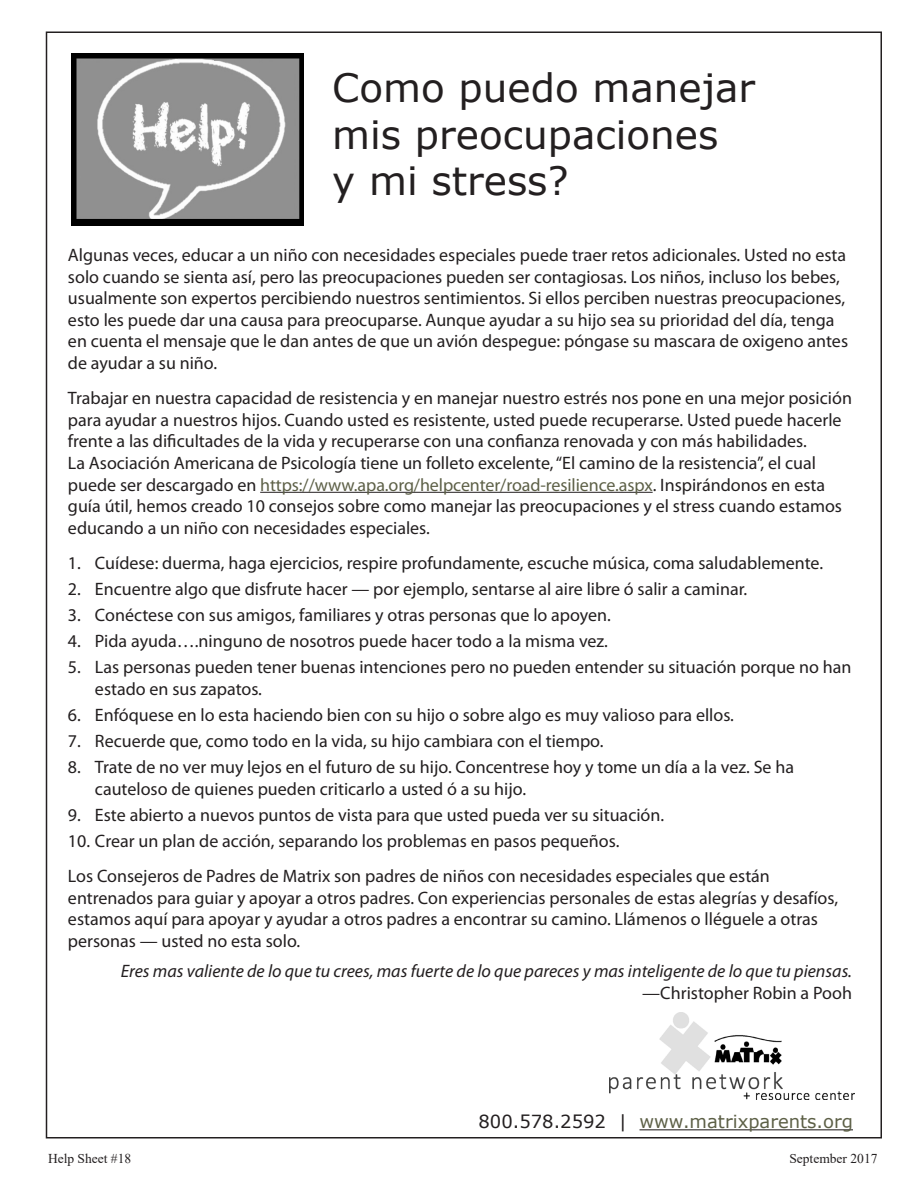
<style>
.page{position:relative;width:918px;height:1188px;background:#fff}
.page>*{position:absolute;margin:0;border:0;box-sizing:border-box;transform-origin:0 0}
.t1{font:39px/46.8px "Verdana";color:#231f20}
.t2{font:18px/21.6px "Myriad Pro";color:#231f20}
.t3{font:italic 18px "Myriad Pro";color:#231f20}
.t4{font:18px "Verdana";color:#5d6047}
.t5{font:13.5px "Times New Roman";color:#231f20}
.s1{color:#5d6047}
.s2{color:#231f20}
</style>
<div class="page">
<img style="left:609px;top:1012px;width:246px;height:87px">
<img style="left:72px;top:53px;width:232px;height:172px">
<hr style="left:260px;top:492px;width:393px;height:1px;background:#231f20">
<hr style="left:640px;top:1129px;width:213px;height:1px;background:#231f20">
<p class="t1" style="left:332px;top:64px;width:424px">Como puedo manejar mis preocupaciones<br>y mi stress?</p>
<p class="t2" style="left:68px;top:244px;width:782px">Algunas veces, educar a un niño con necesidades especiales puede traer retos adicionales. Usted no esta solo cuando se sienta así, pero las preocupaciones pueden ser contagiosas. Los niños, incluso los bebes, usualmente son expertos percibiendo nuestros sentimientos. Si ellos perciben nuestras preocupaciones, esto les puede dar una causa para preocuparse. Aunque ayudar a su hijo sea su prioridad del día, tenga en cuenta el mensaje que le dan antes de que un avión despegue: póngase su mascara de oxigeno antes de ayudar a su niño.</p>
<p class="t2" style="left:68px;top:387px;width:785px">Trabajar en nuestra capacidad de resistencia y en manejar nuestro estrés nos pone en una mejor posición para ayudar a nuestros hijos. Cuando usted es resistente, usted puede recuperarse. Usted puede hacerle frente a las dificultades de la vida y recuperarse con una confianza renovada y con más habilidades.<br>La Asociación Americana de Psicología tiene un folleto excelente, “El camino de la resistencia”, el cual puede ser descargado en <span class="s1">https://www.apa.org/helpcenter/road-resilience.aspx</span>. Inspirándonos en esta guía útil, hemos creado 10 consejos sobre como manejar las preocupaciones y el stress cuando estamos educando a un niño con necesidades especiales.</p>
<p class="t2" style="left:68px;top:552px;width:757px">1. Cuídese: duerma, haga ejercicios, respire profundamente, escuche música, coma saludablemente.</p>
<p class="t2" style="left:68px;top:578px;width:681px">2. Encuentre algo que disfrute hacer — por ejemplo, sentarse al aire libre ó salir a caminar.</p>
<p class="t2" style="left:68px;top:604px;width:545px">3. Conéctese con sus amigos, familiares y otras personas que lo apoyen.</p>
<p class="t2" style="left:68px;top:630px;width:541px">4. Pida ayuda….ninguno de nosotros puede hacer todo a la misma vez.</p>
<p class="t2" style="left:95px;top:656px;width:758px;text-indent:-27px">5. Las personas pueden tener buenas intenciones pero no pueden entender su situación porque no han estado en sus zapatos.</p>
<p class="t2" style="left:68px;top:704px;width:668px">6. Enfóquese en lo esta haciendo bien con su hijo o sobre algo es muy valioso para ellos.</p>
<p class="t2" style="left:68px;top:730px;width:537px">7. Recuerde que, como todo en la vida, su hijo cambiara con el tiempo.</p>
<p class="t2" style="left:95px;top:756px;width:701px;text-indent:-27px">8. Trate de no ver muy lejos en el futuro de su hijo. Concentrese hoy y tome un día a la vez. Se ha cauteloso de quienes pueden criticarlo a usted ó a su hijo.</p>
<p class="t2" style="left:68px;top:804px;width:598px">9. Este abierto a nuevos puntos de vista para que usted pueda ver su situación.</p>
<p class="t2" style="left:68px;top:830px;width:553px">10. Crear un plan de acción, separando los problemas en pasos pequeños.</p>
<p class="t2" style="left:68px;top:865px;width:772px">Los Consejeros de Padres de Matrix son padres de niños con necesidades especiales que están entrenados para guiar y apoyar a otros padres. Con experiencias personales de estas alegrías y desafíos, estamos aquí para apoyar y ayudar a otros padres a encontrar su camino. Llámenos o lléguele a otras personas — usted no esta solo.</p>
<p class="t3" style="left:121px;top:960px;width:733px">Eres mas valiente de lo que tu crees, mas fuerte de lo que pareces y mas inteligente de lo que tu piensas.</p>
<p class="t2" style="left:642px;top:982px;width:211px">—Christopher Robin a Pooh</p>
<p class="t4" style="left:478px;top:1109px;width:376px"><span class="s2">800.578.2592 |</span> www.matrixparents.org</p>
<p class="t5" style="left:48px;top:1149px;width:85px">Help Sheet #18</p>
<p class="t5" style="left:789px;top:1149px;width:90px">September 2017</p>
</div>
